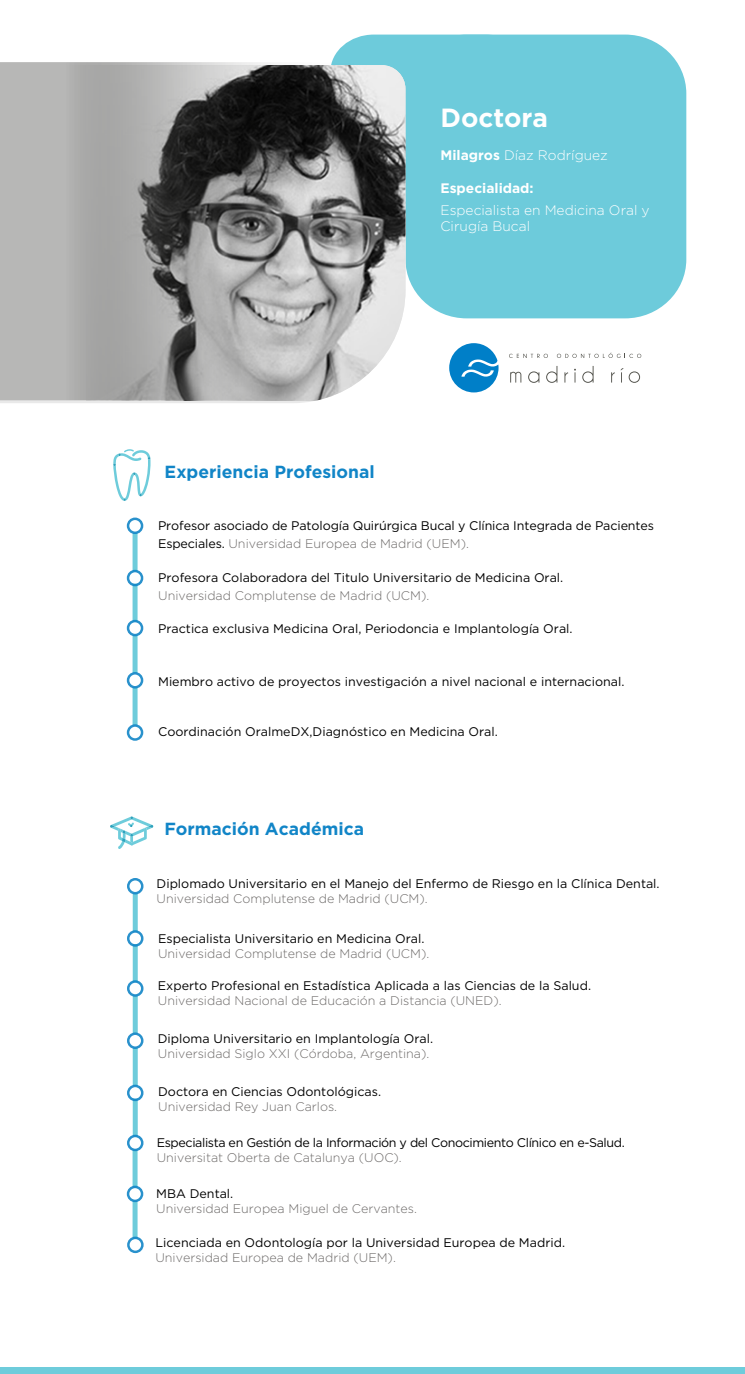
<style>
.page{position:relative;width:745px;height:1374px;background:#fff}
.page>*{position:absolute;margin:0;border:0;box-sizing:border-box;transform-origin:0 0}
.t1{font:700 26.25px "Gotham";color:#fff}
.t2{font:700 17.5px "Gotham";color:#1185c7}
.t3{font:300 13.75px/16.5px "Gotham";color:#fff}
.t4{font:700 13.75px "Gotham";color:#fff}
.t5{font:12.5px/17.6px "Gotham";color:#000}
.t6{font:300 12.5px "Gotham";color:#6c6968}
.t7{font:12.5px "Gotham";letter-spacing:-.03em;color:#000}
.s1{font-weight:700}
.s2{font-weight:300;color:#6c6968}
</style>
<div class="page">
<div style="left:132px;top:1200px;width:5px;height:38px;background:#6eccdb"></div>
<div style="left:132px;top:1149px;width:5px;height:38px;background:#6eccdb"></div>
<div style="left:405px;top:35px;width:281px;height:283px;background:#6dcbdb;border-radius:60px"></div>
<svg style="left:332px;top:35px;width:125px;height:178px"></svg>
<svg style="left:113px;top:449px;width:38px;height:52px"></svg>
<svg style="left:110px;top:816px;width:43px;height:32px"></svg>
<svg style="left:510px;top:372px;width:11px;height:10px"></svg>
<svg style="left:528px;top:371px;width:11px;height:12px"></svg>
<svg style="left:546px;top:366px;width:11px;height:17px"></svg>
<svg style="left:564px;top:369px;width:11px;height:13px"></svg>
<svg style="left:582px;top:366px;width:11px;height:17px"></svg>
<svg style="left:611px;top:372px;width:3px;height:10px"></svg>
<svg style="left:620px;top:368px;width:19px;height:15px"></svg>
<svg style="left:509px;top:354px;width:38px;height:4px"></svg>
<svg style="left:556px;top:353px;width:85px;height:5px"></svg>
<svg style="left:449px;top:343px;width:49px;height:49px"></svg>
<div style="left:132px;top:687px;width:5px;height:38px;background:#6eccdb"></div>
<div style="left:132px;top:583px;width:5px;height:38px;background:#6eccdb"></div>
<div style="left:132px;top:532px;width:5px;height:39px;background:#6eccdb"></div>
<div style="left:127px;top:517px;width:16px;height:17px;border:2px solid #1185c7;border-radius:50%"></div>
<div style="left:127px;top:569px;width:16px;height:17px;border:2px solid #1185c7;border-radius:50%"></div>
<div style="left:132px;top:635px;width:5px;height:38px;background:#6eccdb"></div>
<div style="left:127px;top:619px;width:16px;height:17px;border:2px solid #1185c7;border-radius:50%"></div>
<div style="left:127px;top:672px;width:16px;height:16px;border:2px solid #1185c7;border-radius:50%"></div>
<div style="left:127px;top:724px;width:16px;height:16px;border:2px solid #1185c7;border-radius:50%"></div>
<div style="left:133px;top:1047px;width:5px;height:38px;background:#6eccdb"></div>
<div style="left:0;top:1367px;width:744px;height:6px;background:#6eccdb"></div>
<div style="left:133px;top:944px;width:5px;height:38px;background:#6eccdb"></div>
<div style="left:133px;top:893px;width:5px;height:38px;background:#6eccdb"></div>
<div style="left:127px;top:877px;width:16px;height:17px;border:2px solid #1185c7;border-radius:50%"></div>
<div style="left:127px;top:930px;width:16px;height:16px;border:2px solid #1185c7;border-radius:50%"></div>
<div style="left:133px;top:995px;width:5px;height:38px;background:#6eccdb"></div>
<div style="left:127px;top:980px;width:16px;height:16px;border:2px solid #1185c7;border-radius:50%"></div>
<div style="left:127px;top:1032px;width:16px;height:16px;border:2px solid #1185c7;border-radius:50%"></div>
<div style="left:133px;top:1098px;width:5px;height:38px;background:#6eccdb"></div>
<div style="left:127px;top:1084px;width:16px;height:16px;border:2px solid #1185c7;border-radius:50%"></div>
<div style="left:127px;top:1134px;width:16px;height:16px;border:2px solid #1185c7;border-radius:50%"></div>
<div style="left:127px;top:1185px;width:16px;height:16px;border:2px solid #1185c7;border-radius:50%"></div>
<div style="left:127px;top:1236px;width:16px;height:16px;border:2px solid #1185c7;border-radius:50%"></div>
<svg style="left:0;top:62px;width:405px;height:338px;background:#949494"></svg>
<h1 class="t1" style="left:440px;top:101px;width:109px">Doctora</h1>
<p class="t3" style="left:440px;top:147px;width:169px"><span class="s1">Milagros</span> Díaz Rodríguez</p>
<p class="t4" style="left:440px;top:179px;width:95px">Especialidad:</p>
<p class="t3" style="left:440px;top:201px;width:211px">Especialista en Medicina Oral y<br>Cirugía Bucal</p>
<h2 class="t2" style="left:164px;top:460px;width:211px">Experiencia Profesional</h2>
<p class="t5" style="left:158px;top:516px;width:497px">Profesor asociado de Patología Quirúrgica Bucal y Clínica Integrada de Pacientes<br>Especiales. <span class="s2">Universidad Europea de Madrid (UEM).</span></p>
<p class="t5" style="left:158px;top:568px;width:406px">Profesora Colaboradora del Titulo Universitario de Medicina Oral.</p>
<p class="t6" style="left:158px;top:587px;width:272px">Universidad Complutense de Madrid (UCM).</p>
<p class="t5" style="left:158px;top:619px;width:415px">Practica exclusiva Medicina Oral, Periodoncia e Implantología Oral.</p>
<p class="t5" style="left:158px;top:672px;width:467px">Miembro activo de proyectos investigación a nivel nacional e internacional.</p>
<p class="t5" style="left:158px;top:723px;width:341px">Coordinación OralmeDX,Diagnóstico en Medicina Oral.</p>
<h2 class="t2" style="left:164px;top:817px;width:201px">Formación Académica</h2>
<p class="t5" style="left:156px;top:874px;width:504px">Diplomado Universitario en el Manejo del Enfermo de Riesgo en la Clínica Dental.</p>
<p class="t6" style="left:156px;top:890px;width:272px">Universidad Complutense de Madrid (UCM).</p>
<p class="t5" style="left:158px;top:929px;width:268px">Especialista Universitario en Medicina Oral.</p>
<p class="t6" style="left:158px;top:945px;width:272px">Universidad Complutense de Madrid (UCM).</p>
<p class="t5" style="left:158px;top:976px;width:434px">Experto Profesional en Estadística Aplicada a las Ciencias de la Salud.</p>
<p class="t6" style="left:158px;top:993px;width:345px">Universidad Nacional de Educación a Distancia (UNED).</p>
<p class="t5" style="left:158px;top:1029px;width:277px">Diploma Universitario en Implantología Oral.</p>
<p class="t6" style="left:158px;top:1045px;width:273px">Universidad Siglo XXI (Córdoba, Argentina).</p>
<p class="t5" style="left:158px;top:1082px;width:224px">Doctora en Ciencias Odontológicas.</p>
<p class="t6" style="left:158px;top:1098px;width:180px">Universidad Rey Juan Carlos.</p>
<p class="t7" style="left:157px;top:1134px;width:469px">Especialista en Gestión de la Información y del Conocimiento Clínico en e-Salud.</p>
<p class="t6" style="left:157px;top:1149px;width:246px">Universitat Oberta de Catalunya (UOC).</p>
<p class="t5" style="left:156px;top:1184px;width:79px">MBA Dental.</p>
<p class="t6" style="left:156px;top:1200px;width:262px">Universidad Europea Miguel de Cervantes.</p>
<p class="t5" style="left:155px;top:1233px;width:411px">Licenciada en Odontología por la Universidad Europea de Madrid.</p>
<p class="t6" style="left:155px;top:1249px;width:242px">Universidad Europea de Madrid (UEM).</p>
</div>
